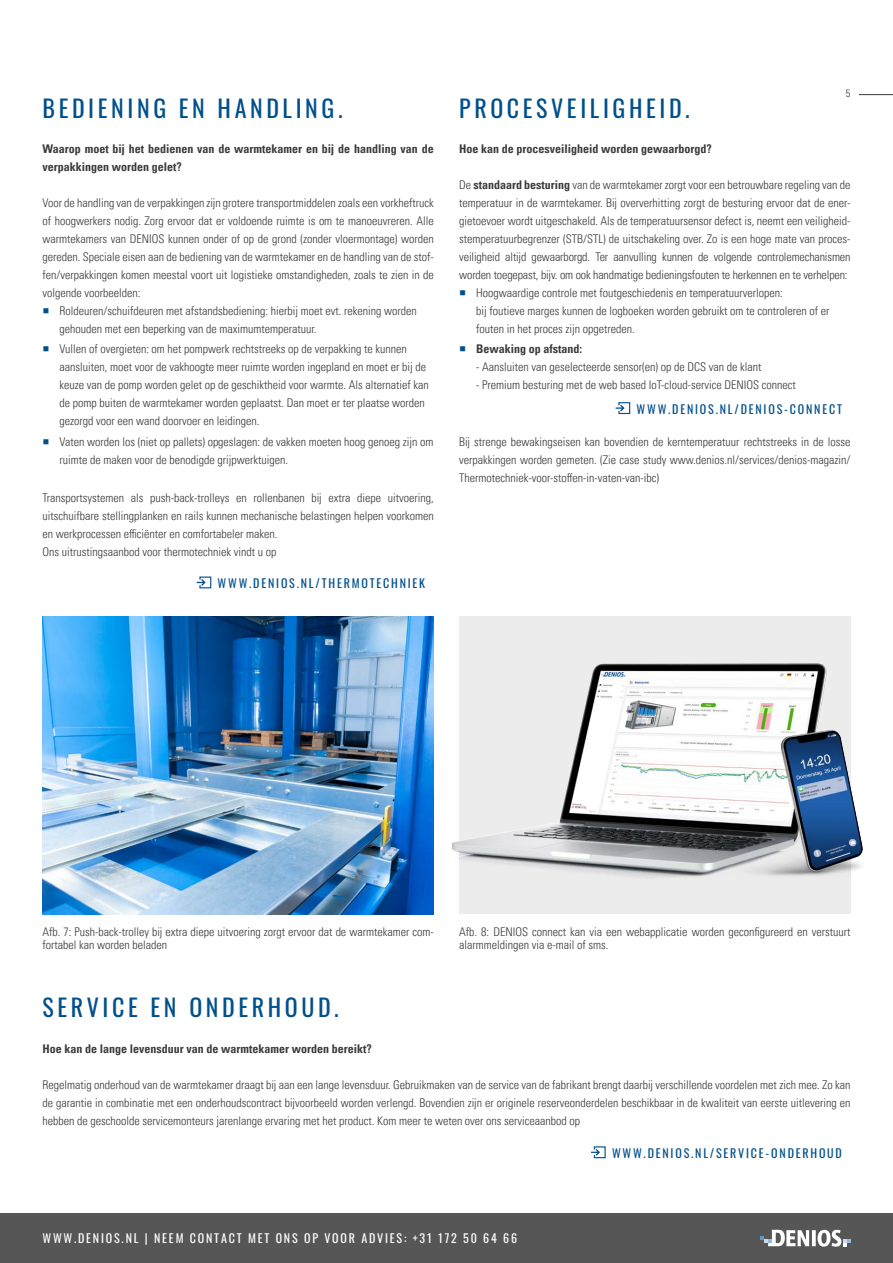
<style>
.page{position:relative;width:893px;height:1263px;background:#fff}
.page>*{position:absolute;margin:0;border:0;box-sizing:border-box;transform-origin:0 0}
.t1{font:24px "Oswald";letter-spacing:.15em;color:#00508c}
.t2{font:300 condensed 12px/18px "Univers LT Pro";color:#3b3b3a}
.t3{font:700 condensed 12px/18px "Univers LT Pro";color:#3b3b3a}
.t4{font:12px "Oswald";letter-spacing:.15em;color:#00508c}
.t5{font:12px "Oswald";letter-spacing:.15em;color:#fff}
.t6{font:300 condensed 10.5px "Univers LT Pro";color:#3b3b3a}
.s1{font-weight:700}
</style>
<div class="page">
<img style="left:43px;top:617px;width:391px;height:297px">
<div style="left:459px;top:617px;width:391px;height:297px;background:#ececed"></div>
<svg style="left:197px;top:576px;width:15px;height:13px"></svg>
<svg style="left:616px;top:402px;width:15px;height:13px"></svg>
<svg style="left:591px;top:1146px;width:15px;height:13px"></svg>
<img style="left:602px;top:873px;width:249px;height:19px">
<img style="left:452px;top:663px;width:411px;height:210px">
<div style="left:0;top:1213px;width:893px;height:50px;background:#565656"></div>
<svg style="left:760px;top:1230px;width:90px;height:16px"></svg>
<hr style="left:859px;top:94px;width:34px;height:1px;background:#3b3b3a">
<h1 class="t1" style="left:43px;top:87px;width:301px">BEDIENING EN HANDLING.</h1>
<p class="t3" style="left:43px;top:140px;width:393px">Waarop moet bij het bedienen van de warmtekamer en bij de handling van de verpakkingen worden gelet?</p>
<p class="t2" style="left:43px;top:193px;width:393px;text-align:justify">Voor de handling van de verpakkingen zijn grotere transportmiddelen zoals een vorkheftruck of hoogwerkers nodig. Zorg ervoor dat er voldoende ruimte is om te manoeuvreren. Alle warmtekamers van DENIOS kunnen onder of op de grond (zonder vloermontage) worden gereden. Speciale eisen aan de bediening van de warmtekamer en de handling van de stof&shy;fen/verpakkingen komen meestal voort uit logistieke omstandigheden, zoals te zien in de volgende voorbeelden:</p>
<p class="t2" style="left:60px;top:301px;width:359px">Roldeuren/schuifdeuren met afstandsbediening: hierbij moet evt. rekening worden gehouden met een beperking van de maximumtemperatuur.</p>
<p class="t2" style="left:60px;top:340px;width:371px">Vullen of overgieten: om het pompwerk rechtstreeks op de verpakking te kunnen aansluiten, moet voor de vakhoogte meer ruimte worden ingepland en moet er bij de keuze van de pomp worden gelet op de geschiktheid voor warmte. Als alternatief kan de pomp buiten de warmtekamer worden geplaatst. Dan moet er ter plaatse worden gezorgd voor een wand doorvoer en leidingen.</p>
<p class="t2" style="left:60px;top:432px;width:375px">Vaten worden los (niet op pallets) opgeslagen: de vakken moeten hoog genoeg zijn om ruimte de maken voor de benodigde grijpwerktuigen.</p>
<p class="t2" style="left:43px;top:488px;width:393px">Transportsystemen als push-back-trolleys en rollenbanen bij extra diepe uitvoering, uitschuifbare stellingplanken en rails kunnen mechanische belastingen helpen voorkomen en werkprocessen efficiënter en comfortabeler maken.<br>Ons uitrustingsaanbod voor thermotechniek vindt u op</p>
<p class="t4" style="left:218px;top:573px;width:209px">WWW.DENIOS.NL/THERMOTECHNIEK</p>
<h1 class="t1" style="left:459px;top:87px;width:232px">PROCESVEILIGHEID.</h1>
<p class="t6" style="left:846px;top:87px;width:6px">5</p>
<p class="t3" style="left:459px;top:140px;width:254px">Hoe kan de procesveiligheid worden gewaarborgd?</p>
<p class="t2" style="left:459px;top:175px;width:393px">De <span class="s1">standaard besturing</span> van de warmtekamer zorgt voor een betrouwbare regeling van de</p>
<p class="t2" style="left:459px;top:193px;width:393px">temperatuur in de warmtekamer. Bij oververhitting zorgt de besturing ervoor dat de ener-</p>
<p class="t2" style="left:459px;top:211px;width:393px">gietoevoer wordt uitgeschakeld. Als de temperatuursensor defect is, neemt een veiligheid-</p>
<p class="t2" style="left:459px;top:229px;width:393px">stemperatuurbegrenzer (STB/STL) de uitschakeling over. Zo is een hoge mate van proces-</p>
<p class="t2" style="left:459px;top:247px;width:393px">veiligheid altijd gewaarborgd. Ter aanvulling kunnen de volgende controlemechanismen</p>
<p class="t2" style="left:459px;top:265px;width:390px">worden toegepast, bijv. om ook handmatige bedieningsfouten te herkennen en te verhelpen:</p>
<p class="t2" style="left:476px;top:283px;width:308px">Hoogwaardige controle met foutgeschiedenis en temperatuurverlopen:</p>
<p class="t2" style="left:476px;top:301px;width:355px">bij foutieve marges kunnen de logboeken worden gebruikt om te controleren of er</p>
<p class="t2" style="left:476px;top:319px;width:160px">fouten in het proces zijn opgetreden.</p>
<p class="t3" style="left:476px;top:340px;width:107px">Bewaking op afstand:</p>
<p class="t2" style="left:476px;top:358px;width:287px">- Aansluiten van geselecteerde sensor(en) op de DCS van de klant</p>
<p class="t2" style="left:476px;top:376px;width:321px">- Premium besturing met de web based IoT-cloud-service DENIOS connect</p>
<p class="t4" style="left:637px;top:398px;width:207px">WWW.DENIOS.NL/DENIOS-CONNECT</p>
<p class="t2" style="left:459px;top:432px;width:393px;text-align:justify">Bij strenge bewakingseisen kan bovendien de kerntemperatuur rechtstreeks in de losse verpakkingen worden gemeten. (Zie case study www.denios.nl/services/denios-magazin/ Thermotechniek-voor-stoffen-in-vaten-van-ibc)</p>
<p class="t2" style="left:43px;top:924px;width:393px;line-height:13.5px">Afb. 7: Push-back-trolley bij extra diepe uitvoering zorgt ervoor dat de warmtekamer com&shy;fortabel kan worden beladen</p>
<h1 class="t1" style="left:43px;top:986px;width:298px">SERVICE EN ONDERHOUD.</h1>
<p class="t2" style="left:459px;top:924px;width:393px;line-height:13.5px">Afb. 8: DENIOS connect kan via een webapplicatie worden geconfigureerd en verstuurt alarmmeldingen via e-mail of sms.</p>
<p class="t3" style="left:43px;top:1039px;width:331px">Hoe kan de lange levensduur van de warmtekamer worden bereikt?</p>
<p class="t2" style="left:43px;top:1075px;width:809px;text-align:justify">Regelmatig onderhoud van de warmtekamer draagt bij aan een lange levensduur. Gebruikmaken van de service van de fabrikant brengt daarbij verschillende voordelen met zich mee. Zo kan de garantie in combinatie met een onderhoudscontract bijvoorbeeld worden verlengd. Bovendien zijn er originele reserveonderdelen beschikbaar in de kwaliteit van eerste uitlevering en hebben de geschoolde servicemonteurs jarenlange ervaring met het product. Kom meer te weten over ons serviceaanbod op</p>
<p class="t5" style="left:43px;top:1227px;width:476px">WWW.DENIOS.NL | NEEM CONTACT MET ONS OP VOOR ADVIES: +31 172 50 64 66</p>
<p class="t4" style="left:612px;top:1143px;width:231px">WWW.DENIOS.NL/SERVICE-ONDERHOUD</p>
</div>
